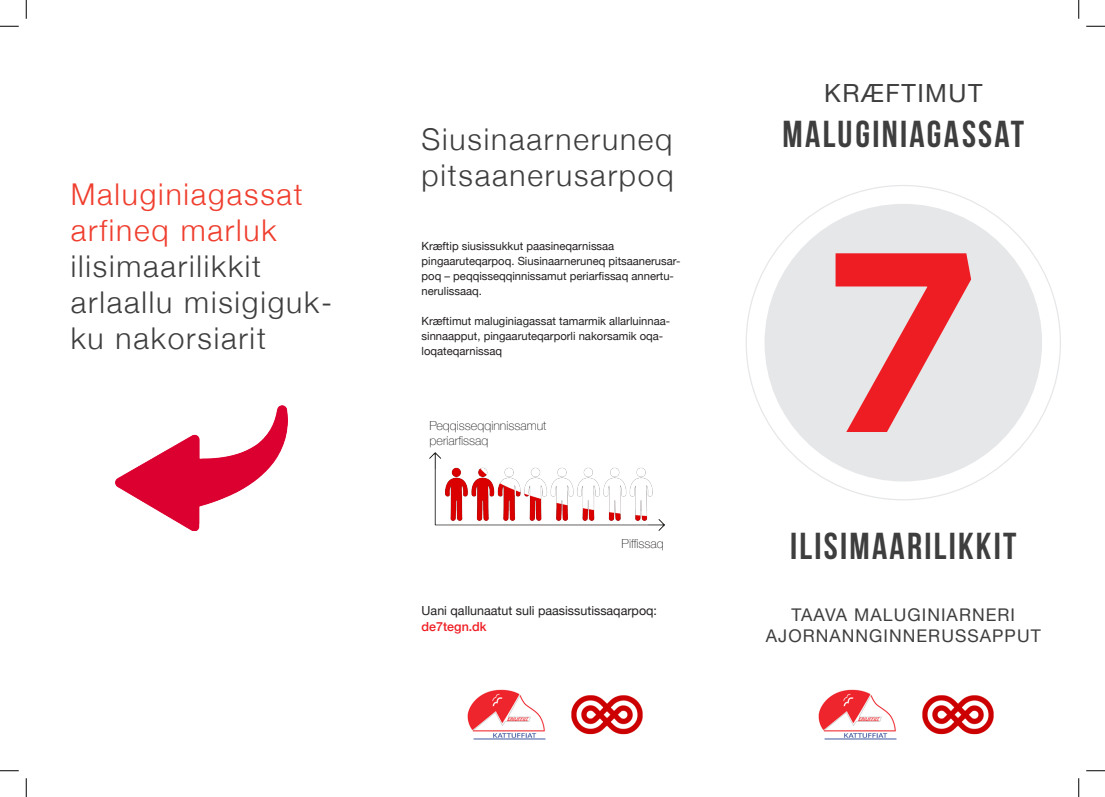
<style>
.page{position:relative;width:1105px;height:797px;background:#fff}
.page>*{position:absolute;margin:0;border:0;box-sizing:border-box;transform-origin:0 0}
.t1{font:37.5px "Bebas Neue";letter-spacing:.06em;color:#3e3e3f}
.Overskrift_Lille{font:300 30px/36px "Helvetica Neue";letter-spacing:.06em;color:#3e3e3f}
.Overskrift_Lille-2{font:300 30px/36px "Helvetica Neue";letter-spacing:.06em;color:#ef3e2e}
.Overskrift{font:25px "Helvetica Neue";letter-spacing:.06em;color:#3e3e3f}
.Overskrift_Lille-3{font:17.5px "Helvetica Neue";letter-spacing:.06em;color:#3e3e3f}
.t2{font:12.5px/16.2px "Helvetica Neue";color:#231f20}
.t3{font:100 12.5px "Helvetica Neue";color:#231f20}
.Brød{font:11.25px/15px "Helvetica Neue";color:#231f20}
.s1{font-weight:500;color:#ee1d23}
</style>
<div class="page">
<div style="left:764px;top:204px;width:278px;height:277px;background:#e6e7e9;border-radius:50%"></div>
<svg style="left:835px;top:253px;width:137px;height:179px"></svg>
<img style="left:571px;top:695px;width:72px;height:39px">
<img style="left:922px;top:695px;width:72px;height:39px">
<img style="left:430px;top:452px;width:234px;height:79px">
<img style="left:115px;top:405px;width:173px;height:126px">
<img style="left:467px;top:690px;width:79px;height:49px">
<img style="left:818px;top:690px;width:79px;height:49px">
<svg style="left:0;top:25px;width:19px;height:2px"></svg>
<svg style="left:1086px;top:25px;width:19px;height:2px"></svg>
<svg style="left:0;top:770px;width:19px;height:1px"></svg>
<svg style="left:1086px;top:770px;width:19px;height:1px"></svg>
<svg style="left:25px;top:0;width:2px;height:19px"></svg>
<svg style="left:25px;top:778px;width:2px;height:19px"></svg>
<svg style="left:1078px;top:0;width:1px;height:19px"></svg>
<svg style="left:1078px;top:778px;width:1px;height:19px"></svg>
<p class="Overskrift_Lille-2" style="left:71px;top:174px;width:234px">Maluginiagassat arfineq marluk</p>
<p class="Overskrift_Lille" style="left:71px;top:246px;width:192px">ilisimaarilikkit</p>
<p class="Overskrift_Lille" style="left:71px;top:282px;width:263px">arlaallu misigiguk&shy;ku nakorsiarit</p>
<p class="Overskrift_Lille" style="left:422px;top:119px;width:252px">Siusinaarneruneq</p>
<p class="Overskrift_Lille" style="left:422px;top:155px;width:254px">pitsaanerusarpoq</p>
<p class="Brød" style="left:422px;top:239px;width:194px">Kræftip siusissukkut paasineqarnissaa</p>
<p class="Brød" style="left:422px;top:254px;width:260px">pingaaruteqarpoq. Siusinaarneruneq pitsaanerusar&shy;poq – peqqisseqqinnissamut periarfissaq annertu&shy;nerulissaaq.</p>
<p class="Brød" style="left:422px;top:314px;width:250px">Kræftimut maluginiagassat tamarmik allarluinnaa&shy;sinnaapput, pingaaruteqarporli nakorsamik oqa&shy;loqateqarnissaq</p>
<p class="t3" style="left:430px;top:415px;width:118px">Peqqisseqqinnissamut</p>
<p class="t3" style="left:430px;top:430px;width:60px">periarfissaq</p>
<p class="t3" style="left:621px;top:534px;width:44px">Piffissaq</p>
<p class="t2" style="left:422px;top:602px;width:237px">Uani qallunaatut suli paasissutissaqarpoq: <span class="s1">de7tegn.dk</span></p>
<p class="Overskrift" style="left:824px;top:75px;width:160px">KRÆFTIMUT</p>
<p class="t1" style="left:783px;top:114px;width:243px">MALUGINIAGASSAT</p>
<p class="t1" style="left:790px;top:525px;width:228px">ILISIMAARILIKKIT</p>
<p class="Overskrift_Lille-3" style="left:791px;top:601px;width:225px">TAAVA MALUGINIARNERI</p>
<p class="Overskrift_Lille-3" style="left:766px;top:622px;width:276px">AJORNANNGINNERUSSAPPUT</p>
</div>
